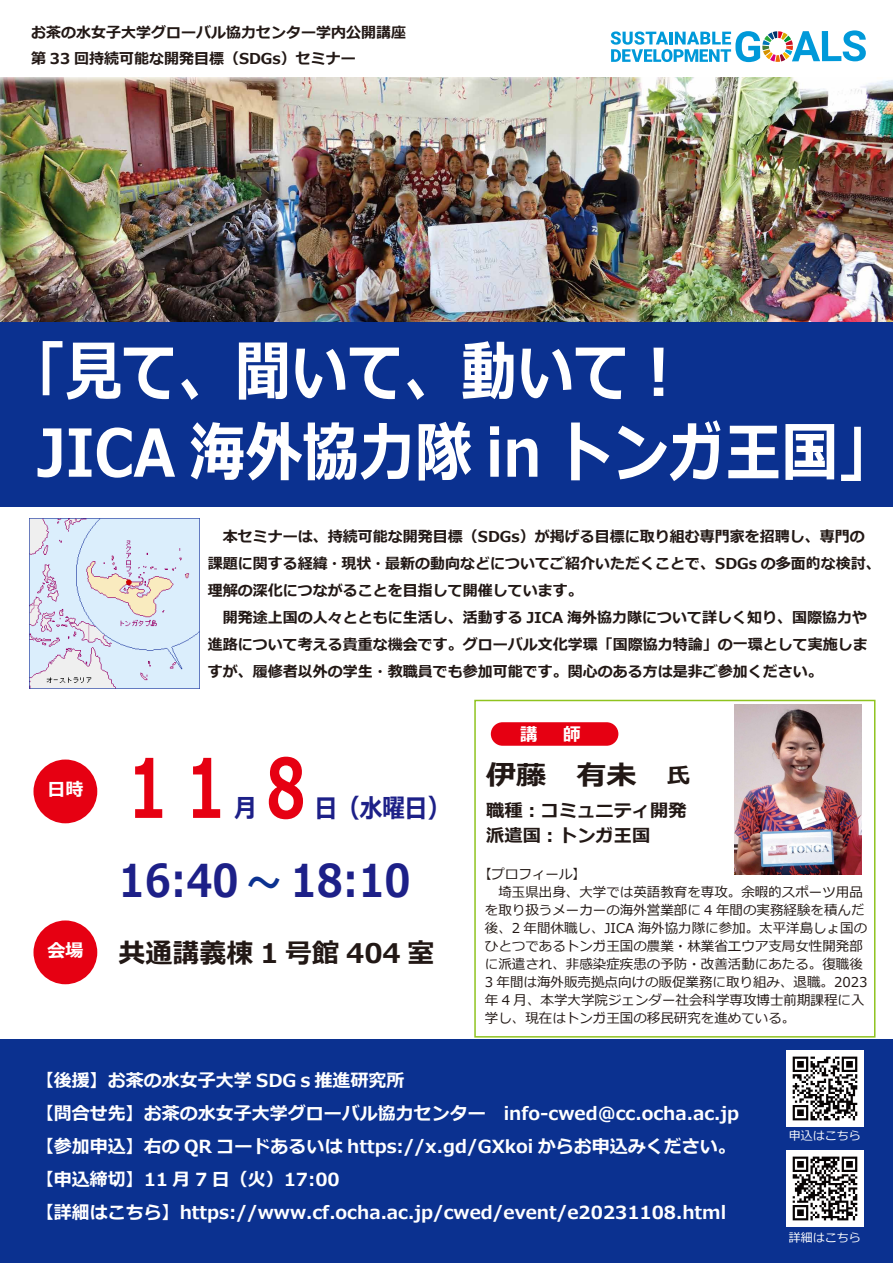
<style>
.page{position:relative;width:893px;height:1263px;background:#fff}
.page>*{position:absolute;margin:0;border:0;box-sizing:border-box;transform-origin:0 0}
.t1{font:700 81.45px "Meiryo";color:#e60012;scale:.71 1}
.t2{font:700 65.7px/80.8px "Meiryo";color:#fff;scale:.86 1}
.t3{font:700 45.3px "Meiryo";color:#1d2088;scale:.85 1}
.t4{font:700 27.15px "Meiryo";color:#221815;scale:1.11 1}
.t5{font:700 27px "Meiryo";color:#221815}
.t6{font:700 26.4px "Meiryo";color:#1d2088;scale:.85 1}
.t7{font:700 18px/33px "Meiryo";color:#fff}
.t8{font:700 17.7px/25.8px "Meiryo";color:#221815}
.t9{font:700 15px/27px "Meiryo";color:#221815}
.t10{font:13.5px/18px "Meiryo";color:#221815}
.t11{font:12px "Meiryo";color:#fff}
.s1{font-size:39.6px;color:#0b3190}
.s2{font-size:21px}
</style>
<div class="page">
<img style="left:0;top:77px;width:893px;height:245px">
<div style="left:474px;top:700px;width:401px;height:337px;border:2px solid #8fc31f"></div>
<div style="left:0;top:322px;width:893px;height:185px;background:#0b3190"></div>
<div style="left:0;top:1039px;width:893px;height:224px;background:#0b3190"></div>
<div style="left:491px;top:722px;width:127px;height:24px;background:#e60012;border-radius:12px"></div>
<svg style="left:611px;top:30px;width:255px;height:32px"></svg>
<img style="left:735px;top:704px;width:126px;height:170px">
<img style="left:29px;top:518px;width:170px;height:170px">
<div style="left:33px;top:759px;width:64px;height:64px;background:#e60012;border-radius:50%"></div>
<div style="left:33px;top:920px;width:64px;height:64px;background:#e60012;border-radius:50%"></div>
<img style="left:787px;top:1050px;width:76px;height:77px">
<img style="left:787px;top:1150px;width:76px;height:77px">
<p class="t9" style="left:31px;top:20px;width:377px;line-height:26.2px">お茶の水女子大学グローバル協力センター学内公開講座第 33 回持続可能な開発目標（SDGs）セミナー</p>
<h2 class="t2" style="left:37px;top:335px;width:998px;text-indent:-28px">「見て、聞いて、動いて︕<br>JICA 海外協力隊 in トンガ王国」</h2>
<p class="t7" style="left:47px;top:774px;width:37px">日時</p>
<p class="t7" style="left:47px;top:935px;width:37px">会場</p>
<p class="t9" style="left:208px;top:524px;width:674px">　本セミナーは、持続可能な開発目標（SDGs）が掲げる目標に取り組む専門家を招聘し、専門の課題に関する経緯・現状・最新の動向などについてご紹介いただくことで、SDGs の多面的な検討、理解の深化につながることを目指して開催しています。<br>　開発途上国の人々とともに生活し、活動する JICA 海外協力隊について詳しく知り、国際協力や進路について考える貴重な機会です。グローバル文化学環「国際協力特論」の一環として実施しますが、履修者以外の学生・教職員でも参加可能です。関心のある方は是非ご参加ください。</p>
<h1 class="t1" style="left:119px;top:731px;width:278px">１１８</h1>
<h3 class="t6" style="left:234px;top:790px;width:28px">月</h3>
<h3 class="t6" style="left:315px;top:790px;width:160px">日（水曜日）</h3>
<h3 class="t3" style="left:119px;top:849px;width:345px">16:40 <span class="s1">～</span> 18:10</h3>
<h3 class="t5" style="left:119px;top:934px;width:318px">共通講義棟 1 号館 404 室</h3>
<p class="t7" style="left:520px;top:719px;width:63px">講　師</p>
<h3 class="t4" style="left:486px;top:756px;width:186px">伊藤　有未　<span class="s2">氏</span></h3>
<p class="t8" style="left:486px;top:798px;width:202px">職種︓コミュニティ開発派遣国︓トンガ王国</p>
<p class="t10" style="left:485px;top:866px;width:384px;text-indent:-7px">【プロフィール】<br>　埼玉県出身、大学では英語教育を専攻。余暇的スポーツ用品を取り扱うメーカーの海外営業部に 4 年間の実務経験を積んだ後、2 年間休職し、JICA 海外協力隊に参加。太平洋島しょ国のひとつであるトンガ王国の農業・林業省エウア支局女性開発部に派遣され、非感染症疾患の予防・改善活動にあたる。復職後<br>3 年間は海外販売拠点向けの販促業務に取り組み、退職。2023年 4 月、本学大学院ジェンダー社会科学専攻博士前期課程に入学し、現在はトンガ王国の移民研究を進めている。</p>
<p class="t7" style="left:36px;top:1065px;width:705px">【後援】お茶の水女子大学 SDGｓ推進研究所<br>【問合せ先】お茶の水女子大学グローバル協力センター　info-cwed@cc.ocha.ac.jp【参加申込】右の QR コードあるいは https://x.gd/GXkoi からお申込みください。【申込締切】11 月 7 日（火）17:00<br>【詳細はこちら】https://www.cf.ocha.ac.jp/cwed/event/e20231108.html</p>
<p class="t11" style="left:789px;top:1127px;width:73px">申込はこちら</p>
<p class="t11" style="left:789px;top:1229px;width:73px">詳細はこちら</p>
</div>
